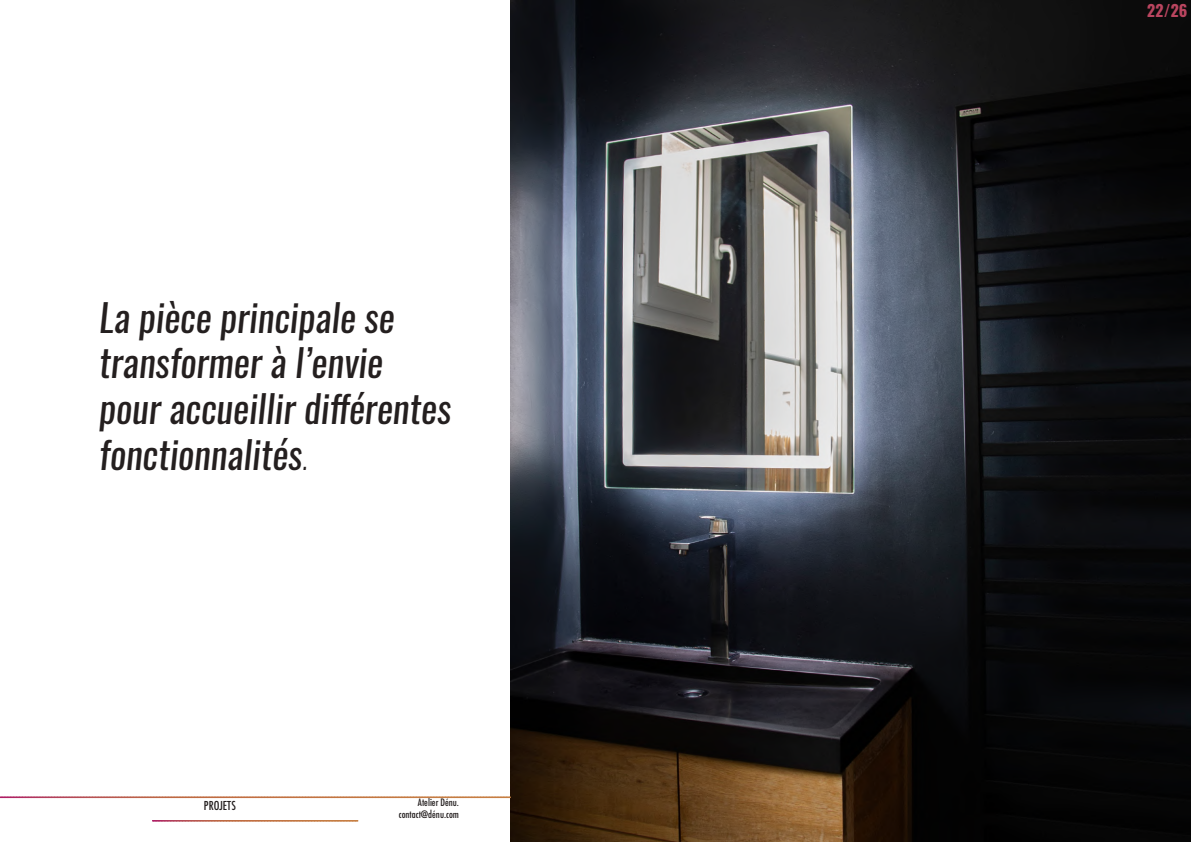
<style>
.page{position:relative;width:1191px;height:842px;background:#fff}
.page>*{position:absolute;margin:0;border:0;box-sizing:border-box;transform-origin:0 0}
.t1{font:italic 38px/45.6px "Oswald";color:#241f1f}
.t2{font:700 16px "Oswald";color:#ba455f}
.t3{font:500 condensed 12px "Futura";color:#241f1f}
.t4{font:500 condensed 10px/12px "Futura";color:#241f1f;text-align:right}
.s1{font-weight:300;font-size:29px}
</style>
<div class="page">
<img style="left:510px;top:0;width:681px;height:842px">
<svg style="left:0;top:796px;width:510px;height:2px"></svg>
<svg style="left:152px;top:820px;width:206px;height:2px"></svg>
<p class="t1" style="left:99px;top:295px;width:353px">La pièce principale se transformer à l’envie pour accueillir différentes fonctionnalités<span class="s1">.</span></p>
<p class="t3" style="left:204px;top:798px;width:33px">PROJETS</p>
<p class="t4" style="left:399px;top:797px;width:62px">Atelier Dénu. contact@dénu.com</p>
<p class="t2" style="left:1146px;top:0;width:42px">22/26</p>
</div>
